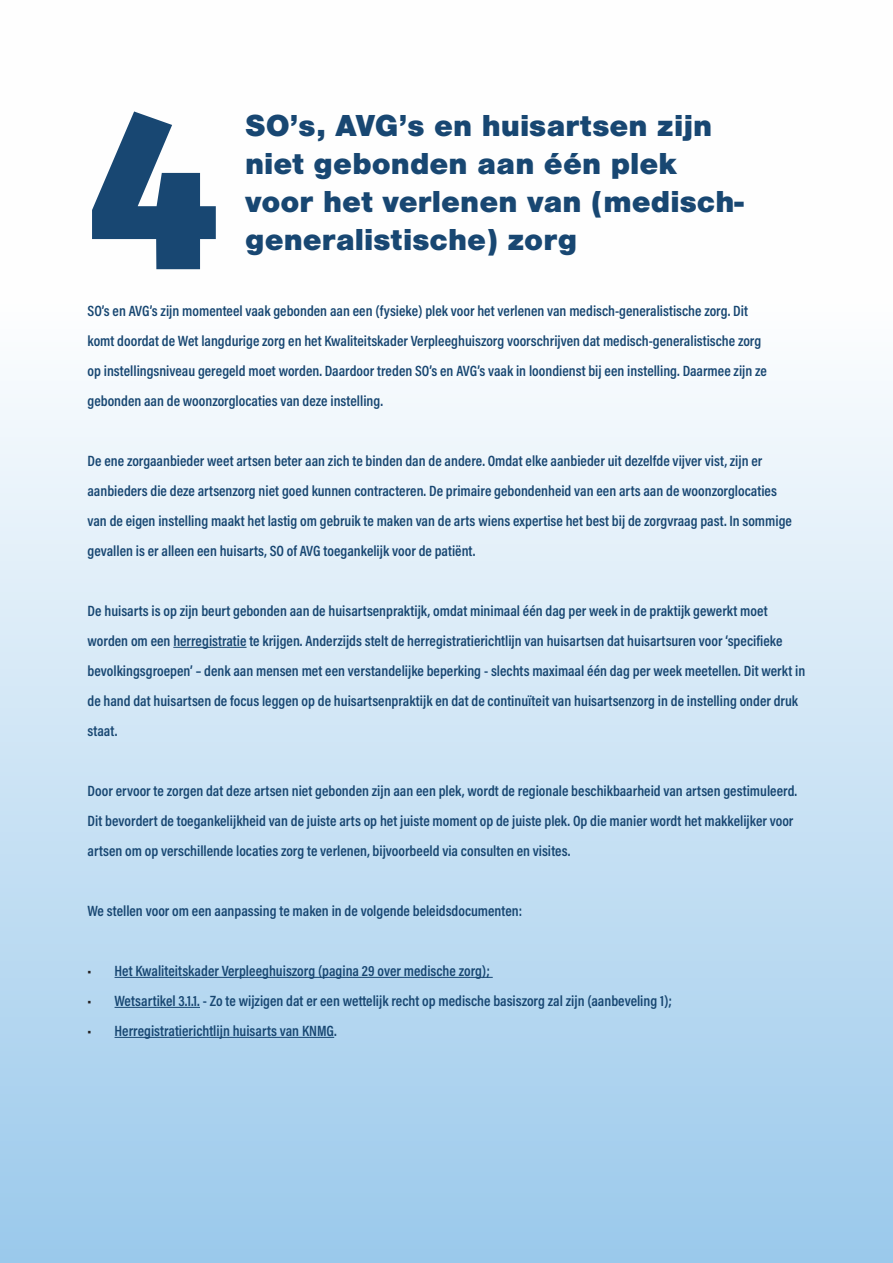
<style>
.page{position:relative;width:893px;height:1263px;background:#fff}
.page>*{position:absolute;margin:0;border:0;box-sizing:border-box;transform-origin:0 0}
.t1{font:800 225px "Fira Sans";color:#184772}
.t2{font:900 31.5px/37.8px "Nimbus San";color:#184772}
.t3{font:600 15px/30px "Acumin Pro Cond";color:#184772}
.s1{color:#231f20}
</style>
<div class="page">
<div style="left:0;top:0;width:893px;height:1263px;background:linear-gradient(to bottom,#fff,#a0ccec)"></div>
<hr style="left:173px;top:647px;width:74px;height:1px;background:#184772">
<hr style="left:115px;top:977px;width:378px;height:1px;background:#184772">
<hr style="left:115px;top:1007px;width:85px;height:1px;background:#184772">
<hr style="left:115px;top:1037px;width:219px;height:1px;background:#184772">
<h1 class="t1" style="left:88px;top:33px;width:133px">4</h1>
<h2 class="t2" style="left:245px;top:107px;width:500px">SO’s, AVG’s en huisartsen zijn niet gebonden aan één plek voor het verlenen van (medisch&shy;generalistische) zorg</h2>
<p class="t3" style="left:88px;top:295px;width:681px">SO’s en AVG’s zijn momenteel vaak gebonden aan een (fysieke) plek voor het verlenen van medisch-generalistische zorg. Dit komt doordat de Wet langdurige zorg en het Kwaliteitskader Verpleeghuiszorg voorschrijven dat medisch-generalistische zorg op instellingsniveau geregeld moet worden. Daardoor treden SO’s en AVG’s vaak in loondienst bij een instelling. Daarmee zijn ze gebonden aan de woonzorglocaties van deze instelling.</p>
<p class="t3" style="left:88px;top:445px;width:706px">De ene zorgaanbieder weet artsen beter aan zich te binden dan de andere. Omdat elke aanbieder uit dezelfde vijver vist, zijn er aanbieders die deze artsenzorg niet goed kunnen contracteren. De primaire gebondenheid van een arts aan de woonzorglocaties van de eigen instelling maakt het lastig om gebruik te maken van de arts wiens expertise het best bij de zorgvraag past. In sommige gevallen is er alleen een huisarts, SO of AVG toegankelijk voor de patiënt.</p>
<p class="t3" style="left:88px;top:595px;width:719px">De huisarts is op zijn beurt gebonden aan de huisartsenpraktijk, omdat minimaal één dag per week in de praktijk gewerkt moet worden om een herregistratie te krijgen. Anderzijds stelt de herregistratierichtlijn van huisartsen dat huisartsuren voor ‘specifieke bevolkingsgroepen’ – denk aan mensen met een verstandelijke beperking - slechts maximaal één dag per week meetellen. Dit werkt in de hand dat huisartsen de focus leggen op de huisartsenpraktijk en dat de continuïteit van huisartsenzorg in de instelling onder druk staat.</p>
<p class="t3" style="left:88px;top:775px;width:711px">Door ervoor te zorgen dat deze artsen niet gebonden zijn aan een plek, wordt de regionale beschikbaarheid van artsen gestimuleerd.<br>Dit bevordert de toegankelijkheid van de juiste arts op het juiste moment op de juiste plek. Op die manier wordt het makkelijker voor artsen om op verschillende locaties zorg te verlenen, bijvoorbeeld via consulten en visites.</p>
<p class="t3" style="left:88px;top:895px;width:436px">We stellen voor om een aanpassing te maken in de volgende beleidsdocumenten:</p>
<p class="t3" style="left:88px;top:955px;width:404px"><span class="s1">•</span> Het Kwaliteitskader Verpleeghuiszorg (pagina 29 over medische zorg);</p>
<p class="t3" style="left:88px;top:985px;width:586px"><span class="s1">•</span> Wetsartikel 3.1.1. - Zo te wijzigen dat er een wettelijk recht op medische basiszorg zal zijn (aanbeveling 1);</p>
<p class="t3" style="left:88px;top:1015px;width:251px"><span class="s1">•</span> Herregistratierichtlijn huisarts van KNMG.</p>
</div>
